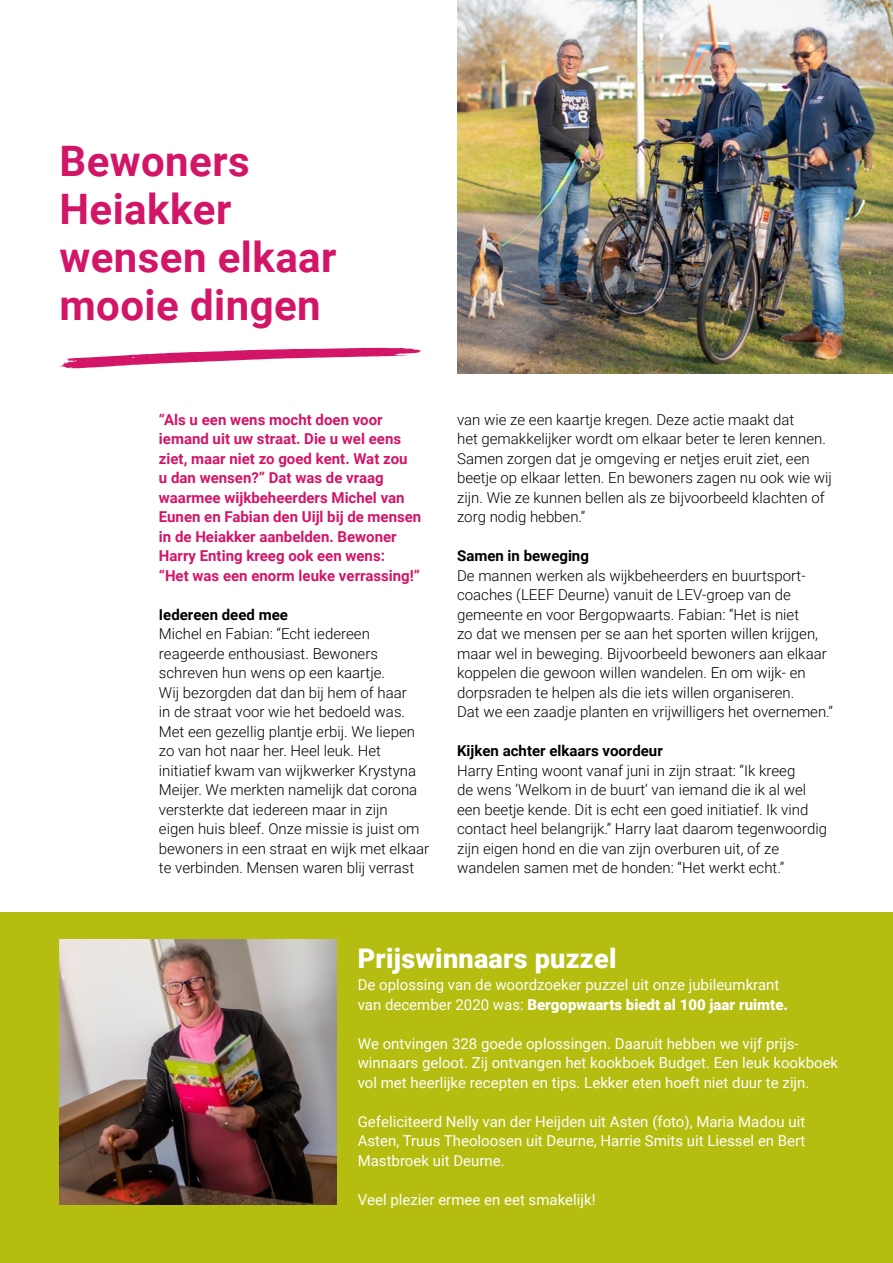
<style>
.page{position:relative;width:893px;height:1263px;background:#fff}
.page>*{position:absolute;margin:0;border:0;box-sizing:border-box;transform-origin:0 0}
.t1{font:700 42px/48px "Roboto";letter-spacing:.01em;color:#d31568}
.t2{font:900 27px "Roboto";letter-spacing:.01em;color:#fff}
.t3{font:300 15px/19.5px "Roboto";color:#000}
.t4{font:15px/19.5px "Roboto";color:#fff}
.t5{font:700 15px/19.5px "Roboto";color:#d31568}
.t6{font:700 15px "Roboto";color:#000}
.s1{font-weight:900}
</style>
<div class="page">
<img style="left:457px;top:0;width:436px;height:374px">
<svg style="left:60px;top:348px;width:361px;height:20px"></svg>
<div style="left:0;top:912px;width:893px;height:351px;background:#b4bd10"></div>
<img style="left:60px;top:940px;width:276px;height:265px">
<h1 class="t1" style="left:60px;top:136px;width:279px">Bewoners<br>Heiakker wensen elkaar mooie dingen</h1>
<p class="t5" style="left:159px;top:409px;width:264px">“Als u een wens mocht doen voor iemand uit uw straat. Die u wel eens ziet, maar niet zo goed kent. Wat zou<br>u dan wensen?” Dat was de vraag waarmee wijkbeheerders Michel van Eunen en Fabian den Uijl bij de mensen in de Heiakker aanbelden. Bewoner Harry Enting kreeg ook een wens:<br>“Het was een enorm leuke verrassing!”</p>
<p class="t6" style="left:159px;top:604px;width:130px">Iedereen deed mee</p>
<p class="t3" style="left:159px;top:623px;width:272px">Michel en Fabian: “Echt iedereen reageerde enthousiast. Bewoners schreven hun wens op een kaartje.<br>Wij bezorgden dat dan bij hem of haar<br>in de straat voor wie het bedoeld was.<br>Met een gezellig plantje erbij. We liepen zo van hot naar her. Heel leuk. Het initiatief kwam van wijkwerker Krystyna Meijer. We merkten namelijk dat corona versterkte dat iedereen maar in zijn<br>eigen huis bleef. Onze missie is juist om bewoners in een straat en wijk met elkaar te verbinden. Mensen waren blij verrast</p>
<p class="t3" style="left:457px;top:409px;width:376px">van wie ze een kaartje kregen. Deze actie maakt dat<br>het gemakkelijker wordt om elkaar beter te leren kennen.<br>Samen zorgen dat je omgeving er netjes eruit ziet, een beetje op elkaar letten. En bewoners zagen nu ook wie wij zijn. Wie ze kunnen bellen als ze bijvoorbeeld klachten of zorg nodig hebben.”</p>
<p class="t6" style="left:457px;top:545px;width:133px">Samen in beweging</p>
<p class="t3" style="left:457px;top:565px;width:377px">De mannen werken als wijkbeheerders en buurtsport&shy;coaches (LEEF Deurne) vanuit de LEV-groep van de gemeente en voor Bergopwaarts. Fabian: “Het is niet<br>zo dat we mensen per se aan het sporten willen krijgen, maar wel in beweging. Bijvoorbeeld bewoners aan elkaar koppelen die gewoon willen wandelen. En om wijk- en dorpsraden te helpen als die iets willen organiseren.<br>Dat we een zaadje planten en vrijwilligers het overnemen.”</p>
<p class="t6" style="left:457px;top:740px;width:207px">Kijken achter elkaars voordeur</p>
<p class="t3" style="left:457px;top:760px;width:371px">Harry Enting woont vanaf juni in zijn straat: “Ik kreeg<br>de wens ‘Welkom in de buurt’ van iemand die ik al wel een beetje kende. Dit is echt een goed initiatief. Ik vind contact heel belangrijk.” Harry laat daarom tegenwoordig zijn eigen hond en die van zijn overburen uit, of ze wandelen samen met de honden: “Het werkt echt.”</p>
<h2 class="t2" style="left:358px;top:940px;width:260px">Prijswinnaars puzzel</h2>
<p class="t4" style="left:358px;top:974px;width:432px">De oplossing van de woordzoeker puzzel uit onze jubileumkrant van december 2020 was: <span class="s1">Bergopwaarts biedt al 100 jaar ruimte.</span></p>
<p class="t4" style="left:358px;top:1033px;width:482px">We ontvingen 328 goede oplossingen. Daaruit hebben we vijf prijs&shy;winnaars geloot. Zij ontvangen het kookboek Budget. Een leuk kookboek vol met heerlijke recepten en tips. Lekker eten hoeft niet duur te zijn.</p>
<p class="t4" style="left:358px;top:1111px;width:449px;text-align:justify">Gefeliciteerd Nelly van der Heijden uit Asten (foto), Maria Madou uit Asten, Truus Theoloosen uit Deurne, Harrie Smits uit Liessel en Bert Mastbroek uit Deurne.</p>
<p class="t4" style="left:358px;top:1189px;width:239px">Veel plezier ermee en eet smakelijk!</p>
</div>
